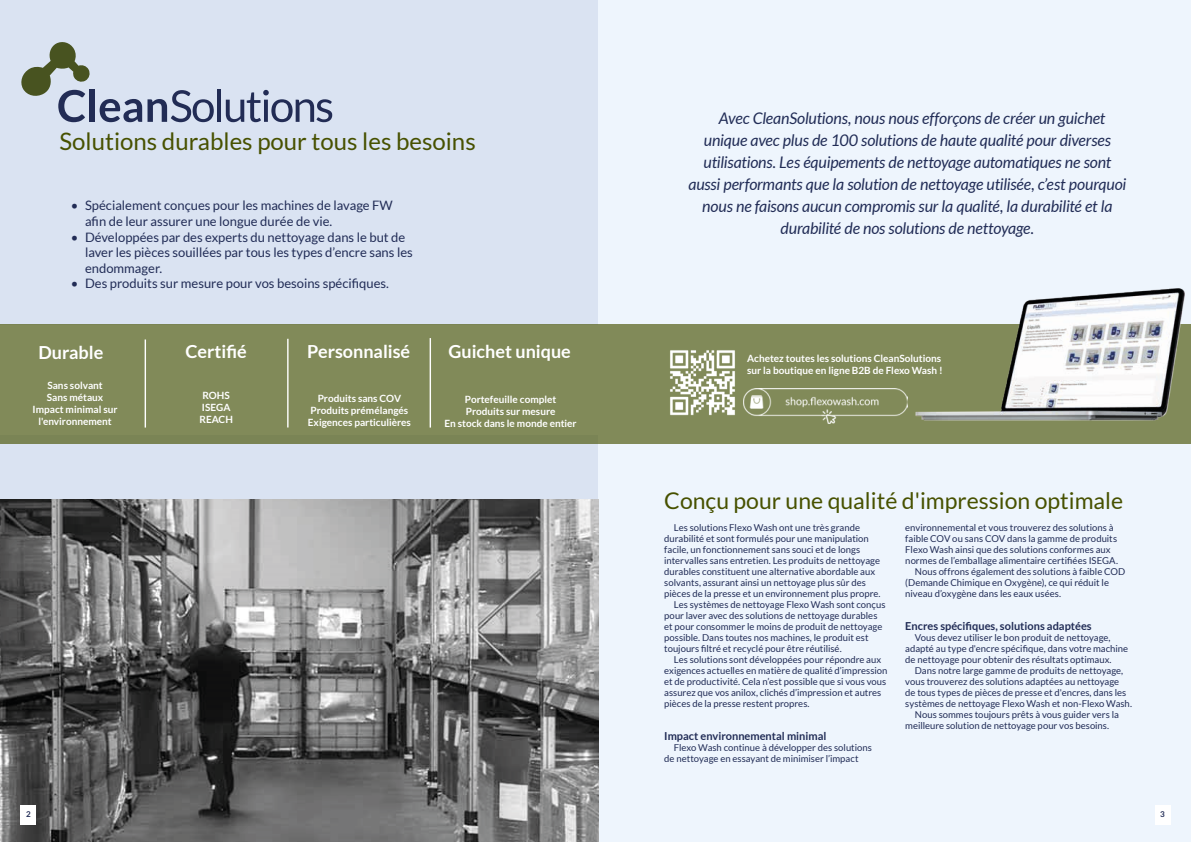
<style>
.page{position:relative;width:1191px;height:842px;background:#fff}
.page>*{position:absolute;margin:0;border:0;box-sizing:border-box;transform-origin:0 0}
.t1{font:24px "Lato";color:#475100}
.t2{font:23px "Lato";color:#475100}
.t3{font:700 18px "Lato";color:#fff}
.t4{font:italic 16px/22px "Lato";letter-spacing:-.01em;color:#212c56;text-align:center}
.t5{font:13px/15.6px "Lato";color:#212c56}
.t6{font:700 11px "Lato";color:#212c56}
.t7{font:700 10px/12px "Lato";color:#fff;text-align:center}
.t8{font:9.5px/11px "Lato";color:#212c56}
.t9{font:700 8px "Lato";color:#212c56}
</style>
<div class="page">
<div style="left:0;top:435px;width:595px;height:138px;background:#dae3f2"></div>
<div style="left:0;top:0;width:595px;height:325px;background:#dae3f2"></div>
<div style="left:90px;top:89px;width:5px;height:33px;background:#222c55"></div>
<svg style="left:100px;top:90px;width:114px;height:32px"></svg>
<hr style="left:217px;top:90px;width:4px;height:32px;background:#222c55">
<svg style="left:226px;top:90px;width:106px;height:32px"></svg>
<svg style="left:21px;top:42px;width:69px;height:80px"></svg>
<img style="left:0;top:500px;width:595px;height:342px">
<div style="left:0;top:324px;width:595px;height:119px;background:#818a59"></div>
<hr style="left:145px;top:339px;width:1px;height:89px;background:#fff">
<hr style="left:287px;top:339px;width:1px;height:88px;background:#fff">
<hr style="left:429px;top:338px;width:2px;height:90px;background:#fff">
<div style="left:595px;top:0;width:596px;height:842px;background:#eef5fd"></div>
<hr style="left:595px;top:435px;width:2px;height:138px;background:#dae3f2">
<hr style="left:595px;top:0;width:3px;height:325px;background:#dae3f2">
<div style="left:595px;top:324px;width:596px;height:119px;background:#818a59"></div>
<img style="left:914px;top:288px;width:277px;height:156px">
<img style="left:670px;top:350px;width:65px;height:66px">
<img style="left:743px;top:388px;width:164px;height:36px">
<div style="left:20px;top:805px;width:16px;height:19px;background:#fff"></div>
<div style="left:1154px;top:805px;width:16px;height:19px;background:#fff"></div>
<h1 class="t1" style="left:60px;top:128px;width:418px">Solutions durables pour tous les besoins</h1>
<h3 class="t5" style="left:85px;top:198px;width:309px;text-indent:-14px">• Spécialement conçues pour les machines de lavage FW afin de leur assurer une longue durée de vie.</h3>
<h3 class="t5" style="left:85px;top:229px;width:329px;text-indent:-14px">• Développées par des experts du nettoyage dans le but de laver les pièces souillées par tous les types d’encre sans les endommager.</h3>
<h3 class="t5" style="left:71px;top:276px;width:319px">• Des produits sur mesure pour vos besoins spécifiques.</h3>
<h3 class="t3" style="left:38px;top:342px;width:66px">Durable</h3>
<p class="t7" style="left:33px;top:379px;width:86px">Sans solvant<br>Sans métaux<br>Impact minimal sur l'environnement</p>
<h3 class="t3" style="left:185px;top:341px;width:63px">Certifié</h3>
<p class="t7" style="left:199px;top:389px;width:35px">ROHS<br>ISEGA<br>REACH</p>
<h3 class="t3" style="left:307px;top:341px;width:105px">Personnalisé</h3>
<p class="t7" style="left:308px;top:392px;width:104px">Produits sans COV<br>Produits prémélangés<br>Exigences particulières</p>
<h3 class="t3" style="left:448px;top:341px;width:124px">Guichet unique</h3>
<p class="t7" style="left:444px;top:393px;width:134px">Portefeuille complet<br>Produits sur mesure<br>En stock dans le monde entier</p>
<p class="t4" style="left:688px;top:108px;width:439px">Avec CleanSolutions, nous nous efforçons de créer un guichet<br>unique avec plus de 100 solutions de haute qualité pour diverses utilisations. Les équipements de nettoyage automatiques ne sont aussi performants que la solution de nettoyage utilisée, c’est pourquoi nous ne faisons aucun compromis sur la qualité, la durabilité et la durabilité de nos solutions de nettoyage.</p>
<p class="t7" style="left:747px;top:352px;width:197px;text-align:left">Achetez toutes les solutions CleanSolutions sur la boutique en ligne B2B de Flexo Wash !</p>
<h2 class="t2" style="left:664px;top:488px;width:460px">Conçu pour une qualité d'impression optimale</h2>
<p class="t8" style="left:674px;top:522px;width:188px">Les solutions Flexo Wash ont une très grande</p>
<p class="t8" style="left:664px;top:533px;width:206px">durabilité et sont formulés pour une manipulation</p>
<p class="t8" style="left:664px;top:544px;width:197px">facile, un fonctionnement sans souci et de longs</p>
<p class="t8" style="left:664px;top:555px;width:217px">intervalles sans entretien. Les produits de nettoyage</p>
<p class="t8" style="left:664px;top:566px;width:212px">durables constituent une alternative abordable aux</p>
<p class="t8" style="left:664px;top:577px;width:203px">solvants, assurant ainsi un nettoyage plus sûr des</p>
<p class="t8" style="left:664px;top:588px;width:218px">pièces de la presse et un environnement plus propre.</p>
<p class="t8" style="left:674px;top:599px;width:213px">Les systèmes de nettoyage Flexo Wash sont conçus</p>
<p class="t8" style="left:664px;top:610px;width:215px">pour laver avec des solutions de nettoyage durables</p>
<p class="t8" style="left:664px;top:621px;width:220px">et pour consommer le moins de produit de nettoyage</p>
<p class="t8" style="left:664px;top:632px;width:206px">possible. Dans toutes nos machines, le produit est</p>
<p class="t8" style="left:664px;top:643px;width:179px">toujours filtré et recyclé pour être réutilisé.</p>
<p class="t8" style="left:674px;top:654px;width:209px">Les solutions sont développées pour répondre aux</p>
<p class="t8" style="left:664px;top:665px;width:225px">exigences actuelles en matière de qualité d’impression</p>
<p class="t8" style="left:664px;top:676px;width:223px">et de productivité. Cela n’est possible que si vous vous</p>
<p class="t8" style="left:664px;top:687px;width:219px">assurez que vos anilox, clichés d’impression et autres</p>
<p class="t8" style="left:664px;top:698px;width:147px">pièces de la presse restent propres.</p>
<p class="t6" style="left:664px;top:730px;width:164px">Impact environnemental minimal</p>
<p class="t8" style="left:664px;top:742px;width:209px;text-indent:10px">Flexo Wash continue à développer des solutions de nettoyage en essayant de minimiser l’impact</p>
<p class="t8" style="left:905px;top:522px;width:210px">environnemental et vous trouverez des solutions à</p>
<p class="t8" style="left:905px;top:533px;width:213px">faible COV ou sans COV dans la gamme de produits</p>
<p class="t8" style="left:905px;top:544px;width:207px">Flexo Wash ainsi que des solutions conformes aux</p>
<p class="t8" style="left:905px;top:555px;width:214px">normes de l’emballage alimentaire certifiées ISEGA.</p>
<p class="t8" style="left:914px;top:566px;width:212px">Nous offrons également des solutions à faible COD</p>
<p class="t8" style="left:905px;top:577px;width:205px">(Demande Chimique en Oxygène), ce qui réduit le</p>
<p class="t8" style="left:905px;top:588px;width:157px">niveau d’oxygène dans les eaux usées.</p>
<p class="t6" style="left:905px;top:620px;width:188px">Encres spécifiques, solutions adaptées</p>
<p class="t8" style="left:905px;top:632px;width:224px;text-indent:10px">Vous devez utiliser le bon produit de nettoyage, adapté au type d'encre spécifique, dans votre machine de nettoyage pour obtenir des résultats optimaux.</p>
<p class="t8" style="left:914px;top:665px;width:210px">Dans notre large gamme de produits de nettoyage,</p>
<p class="t8" style="left:905px;top:676px;width:215px">vous trouverez des solutions adaptées au nettoyage</p>
<p class="t8" style="left:905px;top:687px;width:223px">de tous types de pièces de presse et d'encres, dans les</p>
<p class="t8" style="left:905px;top:698px;width:228px">systèmes de nettoyage Flexo Wash et non-Flexo Wash.</p>
<p class="t8" style="left:914px;top:709px;width:205px">Nous sommes toujours prêts à vous guider vers la</p>
<p class="t8" style="left:905px;top:720px;width:205px">meilleure solution de nettoyage pour vos besoins.</p>
<p class="t9" style="left:26px;top:810px;width:6px">2</p>
<p class="t9" style="left:1160px;top:810px;width:6px">3</p>
</div>
